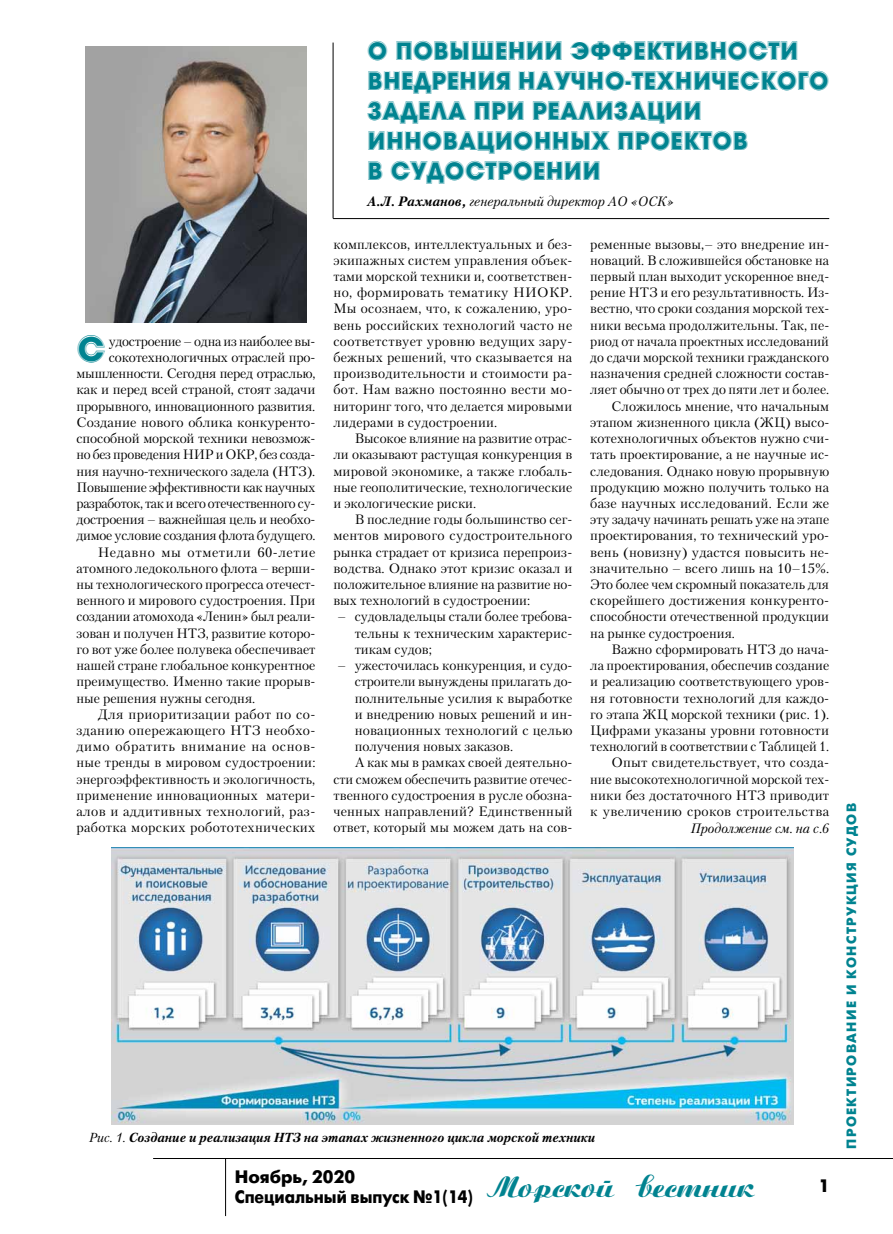
<style>
.page{position:relative;width:893px;height:1234px;background:#fff}
.page>*{position:absolute;margin:0;border:0;box-sizing:border-box;transform-origin:0 0}
.t1{font:800 36px "a Avante Titul Gr";color:#008390}
.t2{font:800 25.5px/30px "a Avante Titul Gr";letter-spacing:-.015em;color:#008390}
.t3{font:700 18px/19.5px "Futuris C";color:#000}
.t4{font:13.5px/16.2px "Petersburg C";color:#000;text-align:justify}
.t5{font:13.5px "Petersburg C";letter-spacing:-.02em;color:#000}
.t6{font:13.5px "Petersburg C";letter-spacing:.025em;color:#000}
.t7{font:italic 13.5px "Petersburg C";color:#000}
.t8{font:13.5px "Petersburg C";letter-spacing:.04em;color:#000}
.t9{font:700 13.5px "Futuris C";color:#008390}
.t10{font:13.5px "Petersburg C";letter-spacing:.03em;color:#000}
.t11{font:italic 700 13.05px "Petersburg C";color:#000}
.s1{font-weight:700}
.s2{font-weight:400}
</style>
<div class="page">
<hr style="left:153px;top:1157px;width:740px;height:1px;background:#000">
<hr style="left:225px;top:1158px;width:1px;height:57px;background:#000">
<hr style="left:333px;top:43px;width:1px;height:175px;background:#000">
<hr style="left:333px;top:218px;width:496px;height:1px;background:#000">
<img style="left:112px;top:847px;width:682px;height:276px">
<img style="left:86px;top:47px;width:221px;height:276px">
<h1 class="t1" style="left:76px;top:330px;width:31px">С</h1>
<p class="t5" style="left:109px;top:333px;width:208px">удостроение – одна из наиболее вы-</p>
<p class="t4" style="left:109px;top:349px;width:208px">сокотехнологичных отраслей про-</p>
<p class="t4" style="left:76px;top:365px;width:240px">мышленности. Сегодня перед отраслью,</p>
<p class="t4" style="left:76px;top:381px;width:240px">как и перед всей страной, стоят задачи</p>
<p class="t4" style="left:76px;top:397px;width:240px">прорывного, инновационного развития.</p>
<p class="t4" style="left:76px;top:414px;width:240px">Создание нового облика конкуренто-</p>
<p class="t4" style="left:76px;top:430px;width:240px">способной морской техники невозмож-</p>
<p class="t5" style="left:76px;top:446px;width:240px">но без проведения НИР и ОКР, без созда-</p>
<p class="t4" style="left:76px;top:462px;width:240px">ния научно-технического задела (НТЗ).</p>
<p class="t5" style="left:76px;top:479px;width:240px">Повышение эффективности как научных</p>
<p class="t5" style="left:76px;top:495px;width:240px">разработок, так и всего отечественного су-</p>
<p class="t4" style="left:76px;top:511px;width:240px">достроения – важнейшая цель и необхо-</p>
<p class="t5" style="left:76px;top:527px;width:240px">димое условие создания флота будущего.</p>
<p class="t8" style="left:98px;top:543px;width:219px">Недавно мы отметили 60-летие</p>
<p class="t4" style="left:76px;top:559px;width:240px">атомного ледокольного флота – верши-</p>
<p class="t4" style="left:76px;top:576px;width:240px">ны технологического прогресса отечест-</p>
<p class="t4" style="left:76px;top:592px;width:240px">венного и мирового судостроения. При</p>
<p class="t4" style="left:76px;top:608px;width:240px">создании атомохода «Ленин» был реали-</p>
<p class="t4" style="left:76px;top:624px;width:240px">зован и получен НТЗ, развитие которо-</p>
<p class="t4" style="left:76px;top:640px;width:240px">го вот уже более полувека обеспечивает</p>
<p class="t4" style="left:76px;top:657px;width:240px">нашей стране глобальное конкурентное</p>
<p class="t4" style="left:76px;top:673px;width:240px">преимущество. Именно такие прорыв-</p>
<p class="t4" style="left:76px;top:689px;width:180px">ные решения нужны сегодня.</p>
<p class="t10" style="left:98px;top:705px;width:219px">Для приоритизации работ по со-</p>
<p class="t6" style="left:76px;top:722px;width:240px">зданию опережающего НТЗ необхо-</p>
<p class="t8" style="left:76px;top:738px;width:240px">димо обратить внимание на основ-</p>
<p class="t4" style="left:76px;top:754px;width:240px">ные тренды в мировом судостроении:</p>
<p class="t4" style="left:76px;top:770px;width:240px">энергоэффективность и экологичность,</p>
<p class="t4" style="left:76px;top:786px;width:240px">применение инновационных матери-</p>
<p class="t6" style="left:76px;top:803px;width:240px">алов и аддитивных технологий, раз-</p>
<p class="t6" style="left:76px;top:819px;width:240px">работка морских робототехнических</p>
<h2 class="t2" style="left:367px;top:37px;width:464px">О повышении эффективности внедрения научно-технического задела при реализации инновационных проектов<br>в судостроении</h2>
<p class="t7" style="left:367px;top:193px;width:308px"><span class="s1">А.Л. Рахманов,</span> генеральный директор АО «ОСК»</p>
<p class="t4" style="left:333px;top:235px;width:240px">комплексов, интеллектуальных и без&shy;экипажных систем управления объек&shy;тами морской техники и, соответствен&shy;но, формировать тематику НИОКР.<br>Мы осознаем, что, к сожалению, уро&shy;вень российских технологий часто не соответствует уровню ведущих зару&shy;бежных решений, что сказывается на производительности и стоимости ра&shy;бот. Нам важно постоянно вести мо&shy;ниторинг того, что делается мировыми лидерами в судостроении.</p>
<p class="t4" style="left:333px;top:430px;width:240px;text-indent:21px">Высокое влияние на развитие отрас&shy;ли оказывают растущая конкуренция в мировой экономике, а также глобаль&shy;ные геополитические, технологические и экологические риски.</p>
<p class="t4" style="left:333px;top:511px;width:241px;text-indent:21px">В последние годы большинство сег&shy;ментов мирового судостроительного рынка страдает от кризиса перепроиз&shy;водства. Однако этот кризис оказал и положительное влияние на развитие но&shy;вых технологий в судостроении:</p>
<p class="t4" style="left:355px;top:608px;width:219px;text-indent:-17px">– судовладельцы стали более требова&shy;тельны к техническим характерис&shy;тикам судов;</p>
<p class="t4" style="left:338px;top:657px;width:236px">– ужесточилась конкуренция, и судо-</p>
<p class="t4" style="left:355px;top:673px;width:219px">строители вынуждены прилагать до-</p>
<p class="t4" style="left:355px;top:689px;width:219px">полнительные усилия к выработке</p>
<p class="t4" style="left:355px;top:705px;width:219px">и внедрению новых решений и ин-</p>
<p class="t4" style="left:355px;top:721px;width:219px">новационных технологий с целью</p>
<p class="t4" style="left:355px;top:738px;width:160px">получения новых заказов.</p>
<p class="t4" style="left:355px;top:754px;width:219px">А как мы в рамках своей деятельно-</p>
<p class="t4" style="left:333px;top:770px;width:240px">сти сможем обеспечить развитие отечес-</p>
<p class="t4" style="left:333px;top:786px;width:240px">твенного судостроения в русле обозна-</p>
<p class="t4" style="left:333px;top:802px;width:240px">ченных направлений? Единственный</p>
<p class="t4" style="left:333px;top:819px;width:240px">ответ, который мы можем дать на сов-</p>
<p class="t4" style="left:590px;top:235px;width:240px">ременные вызовы,– это внедрение ин-</p>
<p class="t4" style="left:590px;top:252px;width:240px">новаций. В сложившейся обстановке на</p>
<p class="t4" style="left:590px;top:268px;width:240px">первый план выходит ускоренное внед-</p>
<p class="t4" style="left:590px;top:284px;width:240px">рение НТЗ и его результативность. Из-</p>
<p class="t4" style="left:590px;top:300px;width:240px">вестно, что сроки создания морской тех-</p>
<p class="t4" style="left:590px;top:316px;width:240px">ники весьма продолжительны. Так, пе-</p>
<p class="t4" style="left:590px;top:333px;width:240px">риод от начала проектных исследований</p>
<p class="t4" style="left:590px;top:349px;width:240px">до сдачи морской техники гражданского</p>
<p class="t4" style="left:590px;top:365px;width:240px">назначения средней сложности состав-</p>
<p class="t4" style="left:590px;top:381px;width:240px">ляет обычно от трех до пяти лет и более.</p>
<p class="t4" style="left:612px;top:397px;width:219px">Сложилось мнение, что начальным</p>
<p class="t4" style="left:590px;top:414px;width:240px">этапом жизненного цикла (ЖЦ) высо-</p>
<p class="t4" style="left:590px;top:430px;width:240px">котехнологичных объектов нужно счи-</p>
<p class="t4" style="left:590px;top:446px;width:240px">тать проектирование, а не научные ис-</p>
<p class="t4" style="left:590px;top:462px;width:240px">следования. Однако новую прорывную</p>
<p class="t4" style="left:590px;top:478px;width:240px">продукцию можно получить только на</p>
<p class="t4" style="left:590px;top:495px;width:240px">базе научных исследований. Если же</p>
<p class="t4" style="left:590px;top:511px;width:240px">эту задачу начинать решать уже на этапе</p>
<p class="t4" style="left:590px;top:527px;width:240px">проектирования, то технический уро-</p>
<p class="t4" style="left:590px;top:543px;width:240px">вень (новизну) удастся повысить не-</p>
<p class="t4" style="left:590px;top:559px;width:240px">значительно – всего лишь на 10–15%.</p>
<p class="t4" style="left:590px;top:576px;width:240px">Это более чем скромный показатель для</p>
<p class="t4" style="left:590px;top:592px;width:240px">скорейшего достижения конкуренто-</p>
<p class="t4" style="left:590px;top:608px;width:240px">способности отечественной продукции</p>
<p class="t4" style="left:590px;top:624px;width:146px">на рынке судостроения.</p>
<p class="t4" style="left:612px;top:640px;width:219px">Важно сформировать НТЗ до нача-</p>
<p class="t4" style="left:590px;top:657px;width:240px">ла проектирования, обеспечив создание</p>
<p class="t4" style="left:590px;top:673px;width:240px">и реализацию соответствующего уров-</p>
<p class="t4" style="left:590px;top:689px;width:240px">ня готовности технологий для каждо-</p>
<p class="t4" style="left:590px;top:705px;width:240px">го этапа ЖЦ морской техники (рис. 1).</p>
<p class="t4" style="left:590px;top:721px;width:240px">Цифрами указаны уровни готовности</p>
<p class="t4" style="left:590px;top:738px;width:240px">технологий в соответствии с Таблицей 1.</p>
<p class="t4" style="left:612px;top:754px;width:219px">Опыт свидетельствует, что созда-</p>
<p class="t4" style="left:590px;top:770px;width:240px">ние высокотехнологичной морской тех-</p>
<p class="t4" style="left:590px;top:786px;width:240px">ники без достаточного НТЗ приводит</p>
<p class="t6" style="left:590px;top:803px;width:240px">к увеличению сроков строительства</p>
<p class="t7" style="left:691px;top:820px;width:140px">Продолжение см. на с.6</p>
<p class="t11" style="left:89px;top:1128px;width:507px"><span class="s2">Рис. 1.</span> Создание и реализация НТЗ на этапах жизненного цикла морской техники</p>
<h3 class="t3" style="left:235px;top:1167px;width:522px">Ноябрь, 2020<br>Специальный выпуск №1(14) <sup>Морской</sup> <sup>вестник</sup></h3>
<h3 class="t3" style="left:819px;top:1176px;width:12px">1</h3>
<p class="t9" style="left:844px;top:1148px;width:346px;rotate:-90deg">проектированиеиконструкциясудов</p>
</div>
